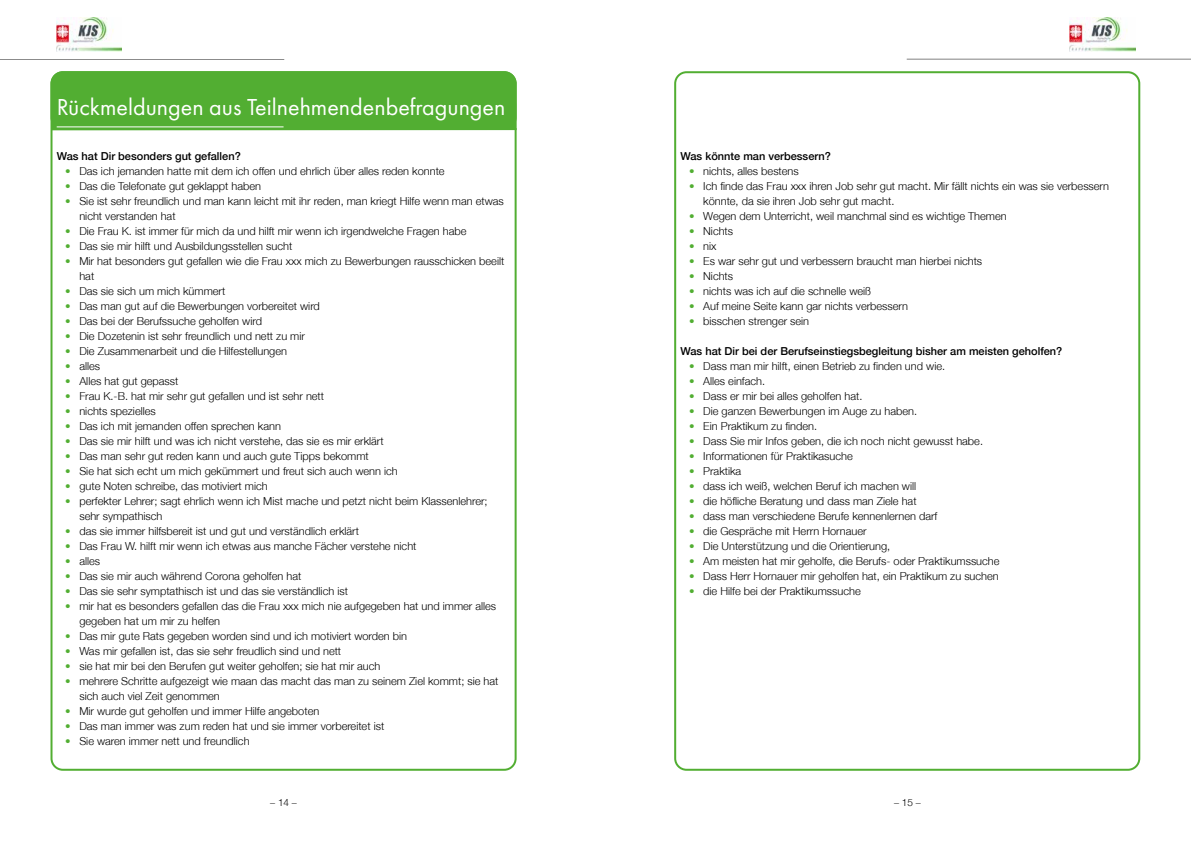
<style>
.page{position:relative;width:1191px;height:842px;background:#fff}
.page>*{position:absolute;margin:0;border:0;box-sizing:border-box;transform-origin:0 0}
.t1{font:24px "Futura PT";color:#fff}
.t2{font:300 11px/15px "Helvetica Neue";color:#000}
.t3{font:500 11px "Helvetica Neue";color:#000}
.t4{font:300 10px "Helvetica Neue";color:#000}
.s1{color:#52ae32}
</style>
<div class="page">
<img style="left:1069px;top:18px;width:66px;height:33px">
<img style="left:56px;top:18px;width:66px;height:33px">
<hr style="left:0;top:59px;width:284px;height:1px;background:#000">
<hr style="left:906px;top:59px;width:285px;height:1px;background:#000">
<div style="left:674px;top:71px;width:466px;height:700px;border:2px solid #52ae32;border-radius:11px"></div>
<div style="left:51px;top:72px;width:464px;height:57px;background:#52ae32;border-radius:11px"></div>
<div style="left:50px;top:71px;width:466px;height:59px;border:2px solid #52ae32;border-radius:11px"></div>
<div style="left:51px;top:103px;width:465px;height:27px;background:#52ae32;border:2px solid #52ae32"></div>
<hr style="left:51px;top:128px;width:465px;height:2px;background:#52ae32">
<hr style="left:57px;top:126px;width:226px;height:1px;background:#fff">
<h1 class="t1" style="left:57px;top:93px;width:450px">Rückmeldungen aus Teilnehmendenbefragungen</h1>
<p class="t3" style="left:57px;top:150px;width:186px">Was hat Dir besonders gut gefallen?</p>
<p class="t2" style="left:65px;top:163px;width:381px"><span class="s1">•</span> Das ich jemanden hatte mit dem ich offen und ehrlich über alles reden konnte</p>
<p class="t2" style="left:65px;top:178px;width:197px"><span class="s1">•</span> Das die Telefonate gut geklappt haben</p>
<p class="t2" style="left:79px;top:193px;width:426px;text-indent:-14px"><span class="s1">•</span> Sie ist sehr freundlich und man kann leicht mit ihr reden, man kriegt Hilfe wenn man etwas nicht verstanden hat</p>
<p class="t2" style="left:65px;top:223px;width:403px"><span class="s1">•</span> Die Frau K. ist immer für mich da und hilft mir wenn ich irgendwelche Fragen habe</p>
<p class="t2" style="left:65px;top:238px;width:229px"><span class="s1">•</span> Das sie mir hilft und Ausbildungsstellen sucht</p>
<p class="t2" style="left:79px;top:253px;width:426px;text-indent:-14px"><span class="s1">•</span> Mir hat besonders gut gefallen wie die Frau xxx mich zu Bewerbungen rausschicken beeilt hat</p>
<p class="t2" style="left:65px;top:283px;width:162px"><span class="s1">•</span> Das sie sich um mich kümmert</p>
<p class="t2" style="left:65px;top:298px;width:256px"><span class="s1">•</span> Das man gut auf die Bewerbungen vorbereitet wird</p>
<p class="t2" style="left:65px;top:313px;width:198px"><span class="s1">•</span> Das bei der Berufssuche geholfen wird</p>
<p class="t2" style="left:65px;top:328px;width:241px"><span class="s1">•</span> Die Dozetenin ist sehr freundlich und nett zu mir</p>
<p class="t2" style="left:65px;top:343px;width:223px"><span class="s1">•</span> Die Zusammenarbeit und die Hilfestellungen</p>
<p class="t2" style="left:65px;top:358px;width:36px"><span class="s1">•</span> alles</p>
<p class="t2" style="left:65px;top:373px;width:115px"><span class="s1">•</span> Alles hat gut gepasst</p>
<p class="t2" style="left:65px;top:388px;width:260px"><span class="s1">•</span> Frau K.-B. hat mir sehr gut gefallen und ist sehr nett</p>
<p class="t2" style="left:65px;top:403px;width:92px"><span class="s1">•</span> nichts spezielles</p>
<p class="t2" style="left:65px;top:418px;width:217px"><span class="s1">•</span> Das ich mit jemanden offen sprechen kann</p>
<p class="t2" style="left:65px;top:433px;width:320px"><span class="s1">•</span> Das sie mir hilft und was ich nicht verstehe, das sie es mir erklärt</p>
<p class="t2" style="left:65px;top:448px;width:305px"><span class="s1">•</span> Das man sehr gut reden kann und auch gute Tipps bekommt</p>
<p class="t2" style="left:65px;top:463px;width:334px"><span class="s1">•</span> Sie hat sich echt um mich gekümmert und freut sich auch wenn ich</p>
<p class="t2" style="left:65px;top:478px;width:204px"><span class="s1">•</span> gute Noten schreibe, das motiviert mich</p>
<p class="t2" style="left:79px;top:493px;width:410px;text-indent:-14px"><span class="s1">•</span> perfekter Lehrer; sagt ehrlich wenn ich Mist mache und petzt nicht beim Klassenlehrer; sehr sympathisch</p>
<p class="t2" style="left:65px;top:523px;width:295px"><span class="s1">•</span> das sie immer hilfsbereit ist und gut und verständlich erklärt</p>
<p class="t2" style="left:65px;top:539px;width:353px"><span class="s1">•</span> Das Frau W. hilft mir wenn ich etwas aus manche Fächer verstehe nicht</p>
<p class="t2" style="left:65px;top:554px;width:36px"><span class="s1">•</span> alles</p>
<p class="t2" style="left:65px;top:569px;width:238px"><span class="s1">•</span> Das sie mir auch während Corona geholfen hat</p>
<p class="t2" style="left:65px;top:584px;width:284px"><span class="s1">•</span> Das sie sehr symptathisch ist und das sie verständlich ist</p>
<p class="t2" style="left:79px;top:599px;width:418px;text-indent:-14px"><span class="s1">•</span> mir hat es besonders gefallen das die Frau xxx mich nie aufgegeben hat und immer alles gegeben hat um mir zu helfen</p>
<p class="t2" style="left:65px;top:629px;width:343px"><span class="s1">•</span> Das mir gute Rats gegeben worden sind und ich motiviert worden bin</p>
<p class="t2" style="left:65px;top:644px;width:277px"><span class="s1">•</span> Was mir gefallen ist, das sie sehr freudlich sind und nett</p>
<p class="t2" style="left:65px;top:659px;width:317px"><span class="s1">•</span> sie hat mir bei den Berufen gut weiter geholfen; sie hat mir auch</p>
<p class="t2" style="left:79px;top:674px;width:420px;text-indent:-14px"><span class="s1">•</span> mehrere Schritte aufgezeigt wie maan das macht das man zu seinem Ziel kommt; sie hat sich auch viel Zeit genommen</p>
<p class="t2" style="left:65px;top:704px;width:255px"><span class="s1">•</span> Mir wurde gut geholfen und immer Hilfe angeboten</p>
<p class="t2" style="left:65px;top:719px;width:320px"><span class="s1">•</span> Das man immer was zum reden hat und sie immer vorbereitet ist</p>
<p class="t2" style="left:65px;top:734px;width:186px"><span class="s1">•</span> Sie waren immer nett und freundlich</p>
<p class="t3" style="left:680px;top:150px;width:152px">Was könnte man verbessern?</p>
<p class="t2" style="left:689px;top:164px;width:111px"><span class="s1">•</span> nichts, alles bestens</p>
<p class="t2" style="left:703px;top:179px;width:407px;text-indent:-14px"><span class="s1">•</span> Ich finde das Frau xxx ihren Job sehr gut macht. Mir fällt nichts ein was sie verbessern könnte, da sie ihren Job sehr gut macht.</p>
<p class="t2" style="left:689px;top:209px;width:319px"><span class="s1">•</span> Wegen dem Unterricht, weil manchmal sind es wichtige Themen</p>
<p class="t2" style="left:689px;top:224px;width:46px"><span class="s1">•</span> Nichts</p>
<p class="t2" style="left:689px;top:239px;width:29px"><span class="s1">•</span> nix</p>
<p class="t2" style="left:689px;top:254px;width:295px"><span class="s1">•</span> Es war sehr gut und verbessern braucht man hierbei nichts</p>
<p class="t2" style="left:689px;top:269px;width:46px"><span class="s1">•</span> Nichts</p>
<p class="t2" style="left:689px;top:284px;width:184px"><span class="s1">•</span> nichts was ich auf die schnelle weiß</p>
<p class="t2" style="left:689px;top:299px;width:220px"><span class="s1">•</span> Auf meine Seite kann gar nichts verbessern</p>
<p class="t2" style="left:689px;top:314px;width:122px"><span class="s1">•</span> bisschen strenger sein</p>
<p class="t3" style="left:680px;top:345px;width:383px">Was hat Dir bei der Berufseinstiegsbegleitung bisher am meisten geholfen?</p>
<p class="t2" style="left:689px;top:359px;width:257px"><span class="s1">•</span> Dass man mir hilft, einen Betrieb zu finden und wie.</p>
<p class="t2" style="left:689px;top:374px;width:78px"><span class="s1">•</span> Alles einfach.</p>
<p class="t2" style="left:689px;top:389px;width:175px"><span class="s1">•</span> Dass er mir bei alles geholfen hat.</p>
<p class="t2" style="left:689px;top:404px;width:229px"><span class="s1">•</span> Die ganzen Bewerbungen im Auge zu haben.</p>
<p class="t2" style="left:689px;top:419px;width:130px"><span class="s1">•</span> Ein Praktikum zu finden.</p>
<p class="t2" style="left:689px;top:434px;width:295px"><span class="s1">•</span> Dass Sie mir Infos geben, die ich noch nicht gewusst habe.</p>
<p class="t2" style="left:689px;top:449px;width:165px"><span class="s1">•</span> Informationen für Praktikasuche</p>
<p class="t2" style="left:689px;top:464px;width:54px"><span class="s1">•</span> Praktika</p>
<p class="t2" style="left:689px;top:479px;width:229px"><span class="s1">•</span> dass ich weiß, welchen Beruf ich machen will</p>
<p class="t2" style="left:689px;top:494px;width:229px"><span class="s1">•</span> die höfliche Beratung und dass man Ziele hat</p>
<p class="t2" style="left:689px;top:509px;width:250px"><span class="s1">•</span> dass man verschiedene Berufe kennenlernen darf</p>
<p class="t2" style="left:689px;top:524px;width:179px"><span class="s1">•</span> die Gespräche mit Herrn Hornauer</p>
<p class="t2" style="left:689px;top:539px;width:203px"><span class="s1">•</span> Die Unterstützung und die Orientierung,</p>
<p class="t2" style="left:689px;top:554px;width:312px"><span class="s1">•</span> Am meisten hat mir geholfe, die Berufs- oder Praktikumssuche</p>
<p class="t2" style="left:689px;top:569px;width:311px"><span class="s1">•</span> Dass Herr Hornauer mir geholfen hat, ein Praktikum zu suchen</p>
<p class="t2" style="left:689px;top:584px;width:173px"><span class="s1">•</span> die Hilfe bei der Praktikumssuche</p>
<p class="t4" style="left:270px;top:796px;width:28px">– 14 –</p>
<p class="t4" style="left:894px;top:796px;width:28px">– 15 –</p>
</div>
